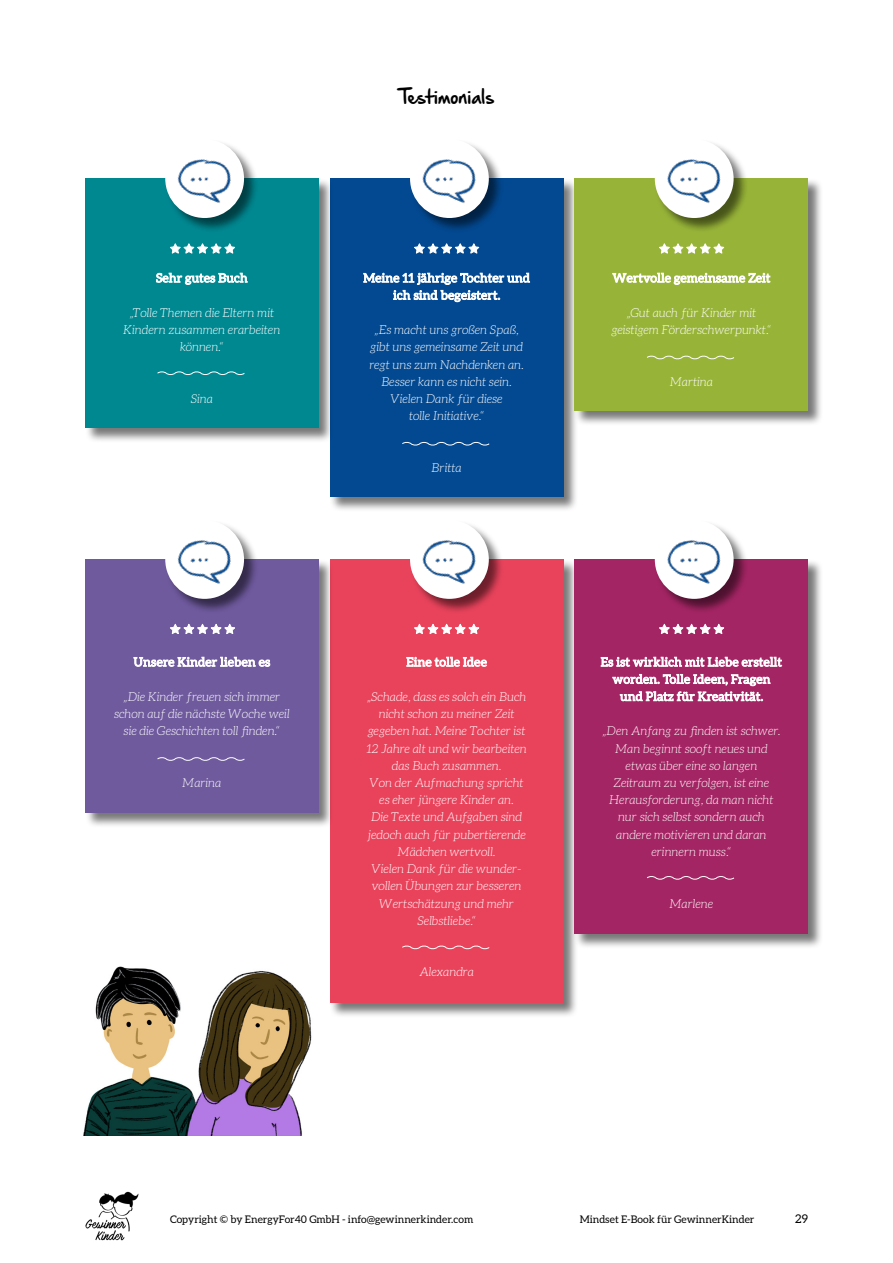
<style>
.page{position:relative;width:893px;height:1263px;background:#fff}
.page>*{position:absolute;margin:0;border:0;box-sizing:border-box;transform-origin:0 0}
.t1{font:24px "Hand Of Sean Pro";color:#000}
.t2{font:italic 300 12.3px/17.2px "Aleo";color:#fff;text-align:center}
.t3{font:12px "Aleo";color:#000}
.t4{font:10.5px "Aleo";color:#000}
</style>
<div class="page">
<img style="left:85px;top:1191px;width:54px;height:50px">
<img style="left:83px;top:966px;width:229px;height:169px">
<div style="left:329px;top:178px;width:249px;height:334px;background:#000;opacity:.53"></div>
<div style="left:330px;top:179px;width:233px;height:318px;background:#034991"></div>
<div style="left:329px;top:559px;width:249px;height:459px;background:#000;opacity:.53"></div>
<div style="left:330px;top:559px;width:233px;height:444px;background:#e9435c"></div>
<div style="left:85px;top:178px;width:249px;height:265px;background:#000;opacity:.53"></div>
<div style="left:85px;top:179px;width:234px;height:249px;background:#008891"></div>
<div style="left:85px;top:559px;width:249px;height:269px;background:#000;opacity:.53"></div>
<div style="left:85px;top:559px;width:234px;height:254px;background:#6f5a9e"></div>
<div style="left:574px;top:178px;width:249px;height:248px;background:#000;opacity:.53"></div>
<div style="left:575px;top:179px;width:233px;height:232px;background:#98b438"></div>
<div style="left:574px;top:559px;width:249px;height:390px;background:#000;opacity:.53"></div>
<div style="left:575px;top:559px;width:233px;height:374px;background:#a42564"></div>
<div style="left:410px;top:139px;width:94px;height:94px;background:#000;opacity:.53"></div>
<div style="left:410px;top:139px;width:79px;height:79px;background:#fff;border-radius:50%"></div>
<div style="left:410px;top:520px;width:94px;height:94px;background:#000;opacity:.53"></div>
<div style="left:410px;top:520px;width:79px;height:79px;background:#fff;border-radius:50%"></div>
<div style="left:165px;top:139px;width:94px;height:94px;background:#000;opacity:.53"></div>
<div style="left:165px;top:139px;width:79px;height:79px;background:#fff;border-radius:50%"></div>
<div style="left:165px;top:520px;width:94px;height:94px;background:#000;opacity:.53"></div>
<div style="left:165px;top:520px;width:79px;height:79px;background:#fff;border-radius:50%"></div>
<div style="left:654px;top:139px;width:94px;height:94px;background:#000;opacity:.53"></div>
<div style="left:655px;top:139px;width:79px;height:79px;background:#fff;border-radius:50%"></div>
<div style="left:654px;top:520px;width:94px;height:94px;background:#000;opacity:.53"></div>
<div style="left:655px;top:520px;width:79px;height:79px;background:#fff;border-radius:50%"></div>
<svg style="left:363px;top:272px;width:167px;height:31px"></svg>
<svg style="left:406px;top:656px;width:81px;height:11px"></svg>
<svg style="left:156px;top:273px;width:92px;height:12px"></svg>
<svg style="left:133px;top:656px;width:137px;height:11px"></svg>
<svg style="left:612px;top:272px;width:158px;height:13px"></svg>
<svg style="left:601px;top:656px;width:181px;height:46px"></svg>
<svg style="left:402px;top:441px;width:88px;height:5px"></svg>
<svg style="left:402px;top:945px;width:88px;height:5px"></svg>
<svg style="left:157px;top:371px;width:88px;height:4px"></svg>
<svg style="left:157px;top:757px;width:88px;height:4px"></svg>
<svg style="left:647px;top:355px;width:88px;height:5px"></svg>
<svg style="left:647px;top:876px;width:88px;height:4px"></svg>
<img style="left:410px;top:145px;width:78px;height:68px">
<img style="left:410px;top:525px;width:78px;height:68px">
<img style="left:165px;top:145px;width:79px;height:68px">
<img style="left:165px;top:525px;width:79px;height:68px">
<img style="left:655px;top:145px;width:78px;height:68px">
<img style="left:655px;top:525px;width:78px;height:68px">
<svg style="left:170px;top:243px;width:65px;height:11px"></svg>
<svg style="left:170px;top:623px;width:65px;height:11px"></svg>
<svg style="left:414px;top:243px;width:66px;height:11px"></svg>
<svg style="left:414px;top:623px;width:66px;height:11px"></svg>
<svg style="left:659px;top:243px;width:66px;height:11px"></svg>
<svg style="left:659px;top:623px;width:66px;height:11px"></svg>
<p class="t2" style="left:123px;top:304px;width:158px">„Tolle Themen die Eltern mit<br>Kindern zusammen erarbeiten können.“</p>
<p class="t2" style="left:191px;top:390px;width:24px">Sina</p>
<h1 class="t1" style="left:398px;top:81px;width:98px">Testimonials</h1>
<p class="t2" style="left:369px;top:321px;width:156px">„Es macht uns großen Spaß, gibt uns gemeinsame Zeit und regt uns zum Nachdenken an.<br>Besser kann es nicht sein.<br>Vielen Dank für diese<br>tolle Initiative.“</p>
<p class="t2" style="left:431px;top:459px;width:32px">Britta</p>
<p class="t2" style="left:611px;top:304px;width:162px">„Gut auch für Kinder mit geistigem Förderschwerpunkt.“</p>
<p class="t2" style="left:670px;top:373px;width:45px">Martina</p>
<p class="t2" style="left:114px;top:688px;width:177px">„Die Kinder freuen sich immer schon auf die nächste Woche weil sie die Geschichten toll finden.“</p>
<p class="t2" style="left:182px;top:774px;width:41px">Marina</p>
<p class="t2" style="left:366px;top:688px;width:162px">„Schade, dass es solch ein Buch nicht schon zu meiner Zeit gegeben hat. Meine Tochter ist<br>12 Jahre alt und wir bearbeiten das Buch zusammen.<br>Von der Aufmachung spricht es eher jüngere Kinder an.<br>Die Texte und Aufgaben sind jedoch auch für pubertierende<br>Mädchen wertvoll.<br>Vielen Dank für die wunder&shy;vollen Übungen zur besseren<br>Wertschätzung und mehr<br>Selbstliebe.“</p>
<p class="t2" style="left:419px;top:963px;width:56px">Alexandra</p>
<p class="t2" style="left:602px;top:722px;width:180px">„Den Anfang zu finden ist schwer.<br>Man beginnt sooft neues und etwas über eine so langen<br>Zeitraum zu verfolgen, ist eine<br>Herausforderung, da man nicht nur sich selbst sondern auch andere motivieren und daran erinnern muss.“</p>
<p class="t2" style="left:670px;top:894px;width:45px">Marlene</p>
<p class="t4" style="left:170px;top:1213px;width:305px">Copyright © by EnergyFor40 GmbH - info@gewinnerkinder.com</p>
<p class="t4" style="left:580px;top:1213px;width:176px">Mindset E-Book für GewinnerKinder</p>
<p class="t3" style="left:795px;top:1212px;width:14px">29</p>
</div>
